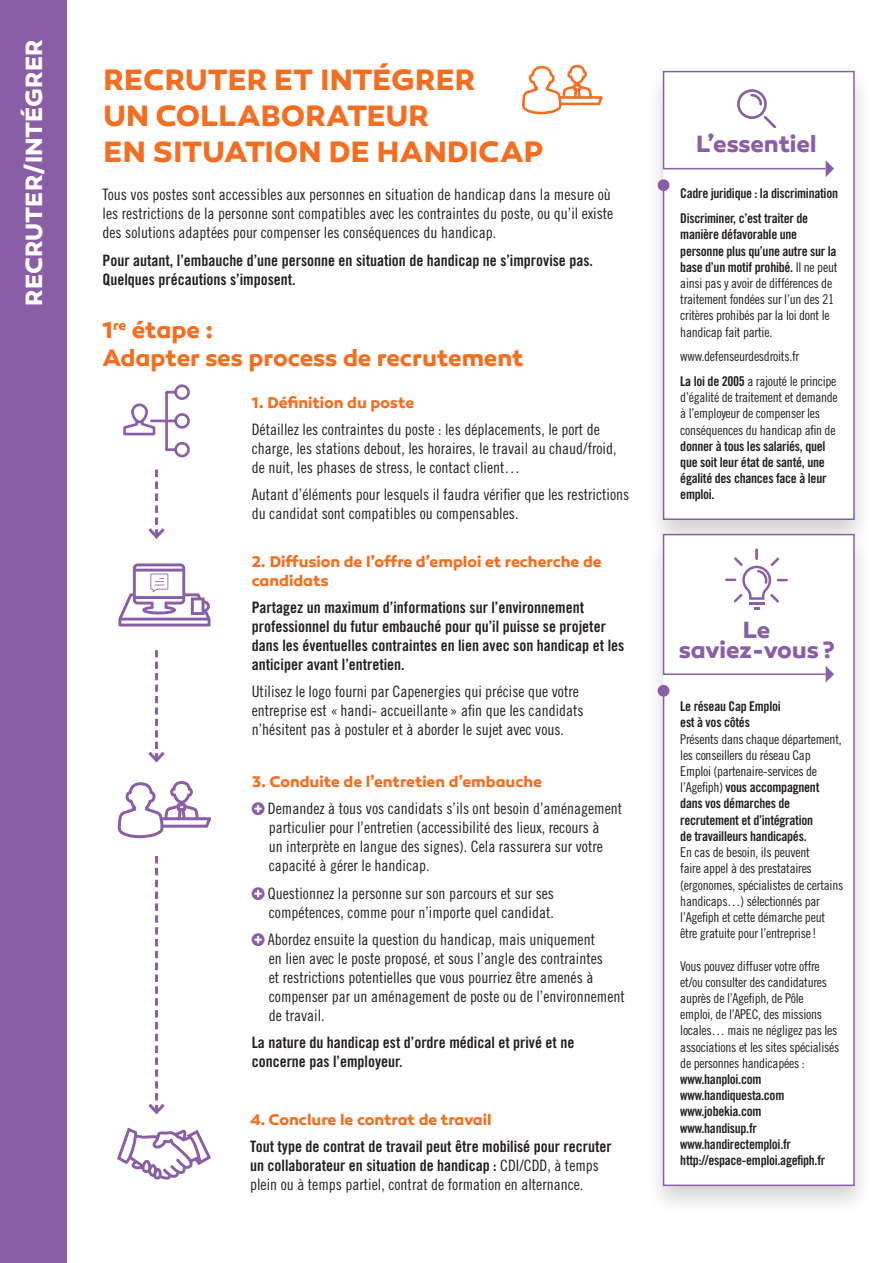
<style>
.page{position:relative;width:893px;height:1263px;background:#fff}
.page>*{position:absolute;margin:0;border:0;box-sizing:border-box;transform-origin:0 0}
.t1{font:700 30px/36px "Canaro";letter-spacing:.005em;color:#f36e21}
.t2{font:700 24px/28.8px "Canaro";letter-spacing:-.005em;color:#f36e21}
.t3{font:700 24px/19.8px "Canaro";letter-spacing:-.01em;color:#8a5ea7;text-align:center}
.t4{font:700 24px "Canaro";letter-spacing:.01em;color:#fff}
.t5{font:15.75px/18.9px "Trade Gothic Cond Eighteen";color:#231f20}
.t6{font:15.75px/18.9px "Trade Gothic Bold Cond Twenty";color:#231f20}
.t7{font:700 15.75px/18.9px "Canaro";letter-spacing:-.005em;color:#f36e21}
.t8{font:13.5px/16.2px "Trade Gothic Cond Eighteen";letter-spacing:-.02em;color:#231f20}
.t9{font:13.5px/16.2px "Trade Gothic Bold Cond Twenty";letter-spacing:-.02em;color:#231f20}
.s1{font-family:"Trade Gothic Cond Eighteen"}
.s2{font-family:"Trade Gothic Bold Cond Twenty"}
</style>
<div class="page">
<div style="left:644px;top:65px;width:229px;height:486px;background:#231f20;opacity:.2"></div>
<div style="left:644px;top:528px;width:229px;height:688px;background:#231f20;opacity:.2"></div>
<svg style="left:662px;top:70px;width:193px;height:451px"></svg>
<div style="left:658px;top:179px;width:11px;height:12px;background:#8a5ea7;border-radius:50%"></div>
<svg style="left:826px;top:160px;width:8px;height:17px"></svg>
<svg style="left:662px;top:533px;width:193px;height:654px"></svg>
<div style="left:658px;top:685px;width:11px;height:12px;background:#8a5ea7;border-radius:50%"></div>
<svg style="left:826px;top:666px;width:8px;height:17px"></svg>
<svg style="left:736px;top:88px;width:40px;height:40px"></svg>
<svg style="left:725px;top:549px;width:63px;height:61px"></svg>
<div style="left:0;top:0;width:67px;height:1263px;background:#8a5ea7"></div>
<svg style="left:117px;top:781px;width:94px;height:57px"></svg>
<svg style="left:118px;top:563px;width:93px;height:63px"></svg>
<svg style="left:117px;top:1127px;width:94px;height:52px"></svg>
<svg style="left:522px;top:65px;width:81px;height:49px"></svg>
<svg style="left:148px;top:470px;width:17px;height:69px"></svg>
<svg style="left:148px;top:650px;width:17px;height:113px"></svg>
<svg style="left:148px;top:856px;width:17px;height:259px"></svg>
<svg style="left:123px;top:384px;width:67px;height:74px"></svg>
<h2 class="t4" style="left:19px;top:306px;width:268px;rotate:-90deg">RECRUTER/INTÉGRER</h2>
<h1 class="t1" style="left:104px;top:61px;width:441px">RECRUTER ET INTÉGRER<br>UN COLLABORATEUR<br>EN SITUATION DE HANDICAP</h1>
<p class="t5" style="left:103px;top:185px;width:512px">Tous vos postes sont accessibles aux personnes en situation de handicap dans la mesure où les restrictions de la personne sont compatibles avec les contraintes du poste, ou qu’il existe des solutions adaptées pour compenser les conséquences du handicap.</p>
<p class="t6" style="left:103px;top:250px;width:492px">Pour autant, l’embauche d’une personne en situation de handicap ne s’improvise pas.<br>Quelques précautions s’imposent.</p>
<h2 class="t2" style="left:103px;top:315px;width:422px">1<sup>re</sup> étape :<br>Adapter ses process de recrutement</h2>
<p class="t7" style="left:252px;top:393px;width:164px">1. Définition du poste</p>
<p class="t5" style="left:252px;top:420px;width:366px">Détaillez les contraintes du poste : les déplacements, le port de charge, les stations debout, les horaires, le travail au chaud/froid, de nuit, les phases de stress, le contact client…</p>
<p class="t5" style="left:252px;top:485px;width:379px">Autant d’éléments pour lesquels il faudra vérifier que les restrictions du candidat sont compatibles ou compensables.</p>
<p class="t7" style="left:252px;top:552px;width:351px">2. Diffusion de l’offre d’emploi et recherche de candidats</p>
<p class="t6" style="left:252px;top:598px;width:374px">Partagez un maximum d’informations sur l’environnement professionnel du futur embauché pour qu’il puisse se projeter dans les éventuelles contraintes en lien avec son handicap et les anticiper avant l’entretien.</p>
<p class="t5" style="left:252px;top:682px;width:333px">Utilisez le logo fourni par Capenergies qui précise que votre entreprise est «handi- accueillante» afin que les candidats n’hésitent pas à postuler et à aborder le sujet avec vous.</p>
<p class="t7" style="left:252px;top:772px;width:292px">3. Conduite de l’entretien d’embauche</p>
<p class="t5" style="left:268px;top:799px;width:356px">Demandez à tous vos candidats s’ils ont besoin d’aménagement particulier pour l’entretien (accessibilité des lieux, recours à<br>un interprète en langue des signes). Cela rassurera sur votre capacité à gérer le handicap.</p>
<p class="t5" style="left:268px;top:883px;width:288px">Questionnez la personne sur son parcours et sur ses compétences, comme pour n’importe quel candidat.</p>
<p class="t5" style="left:268px;top:930px;width:358px">Abordez ensuite la question du handicap, mais uniquement<br>en lien avec le poste proposé, et sous l’angle des contraintes<br>et restrictions potentielles que vous pourriez être amenés à compenser par un aménagement de poste ou de l’environnement de travail.</p>
<p class="t6" style="left:252px;top:1033px;width:324px">La nature du handicap est d’ordre médical et privé et ne concerne pas l’employeur.</p>
<p class="t7" style="left:250px;top:1110px;width:243px">4. Conclure le contrat de travail</p>
<p class="t6" style="left:250px;top:1137px;width:363px">Tout type de contrat de travail peut être mobilisé pour recruter un collaborateur en situation de handicap : <span class="s1">CDI/CDD, à temps</span></p>
<p class="t5" style="left:250px;top:1174px;width:335px">plein ou à temps partiel, contrat de formation en alternance.</p>
<h2 class="t3" style="left:696px;top:133px;width:122px">L’essentiel</h2>
<p class="t9" style="left:680px;top:181px;width:159px;line-height:24.8px">Cadre juridique : la discrimination<br>Discriminer, c’est traiter de</p>
<p class="t9" style="left:680px;top:226px;width:159px">manière défavorable une personne plus qu’une autre sur la base d’un motif prohibé. <span class="s1">Il ne peut</span></p>
<p class="t8" style="left:680px;top:275px;width:155px">ainsi pas y avoir de différences de traitement fondées sur l’un des 21 critères prohibés par la loi dont le handicap fait partie.</p>
<p class="t8" style="left:680px;top:344px;width:158px;line-height:24.8px">www.defenseurdesdroits.fr<br><span class="s2">La loi de 2005</span> a rajouté le principe</p>
<p class="t8" style="left:680px;top:389px;width:159px">d’égalité de traitement et demande à l’employeur de compenser les conséquences du handicap afin de</p>
<p class="t9" style="left:680px;top:438px;width:148px">donner à tous les salariés, quel que soit leur état de santé, une égalité des chances face à leur emploi.</p>
<h2 class="t3" style="left:678px;top:620px;width:158px">Le saviez-vous ?</h2>
<p class="t9" style="left:680px;top:698px;width:102px">Le réseau Cap Emploi est à vos côtés</p>
<p class="t8" style="left:680px;top:731px;width:163px">Présents dans chaque département, les conseillers du réseau Cap<br>Emploi (partenaire-services de</p>
<p class="t9" style="left:680px;top:779px;width:141px"><span class="s1">l’Agefiph)</span> vous accompagnent dans vos démarches de recrutement et d’intégration de travailleurs handicapés.</p>
<p class="t8" style="left:680px;top:844px;width:165px">En cas de besoin, ils peuvent<br>faire appel à des prestataires (ergonomes, spécialistes de certains handicaps…) sélectionnés par l’Agefiph et cette démarche peut être gratuite pour l’entreprise!</p>
<p class="t8" style="left:680px;top:957px;width:161px">Vous pouvez diffuser votre offre et/ou consulter des candidatures auprès de l’Agefiph, de Pôle emploi, de l’APEC, des missions locales… mais ne négligez pas les associations et les sites spécialisés de personnes handicapées :</p>
<p class="t9" style="left:680px;top:1071px;width:147px">www.hanploi.com www.handiquesta.com www.jobekia.com www.handisup.fr www.handirectemploi.fr http://espace-emploi.agefiph.fr</p>
</div>
